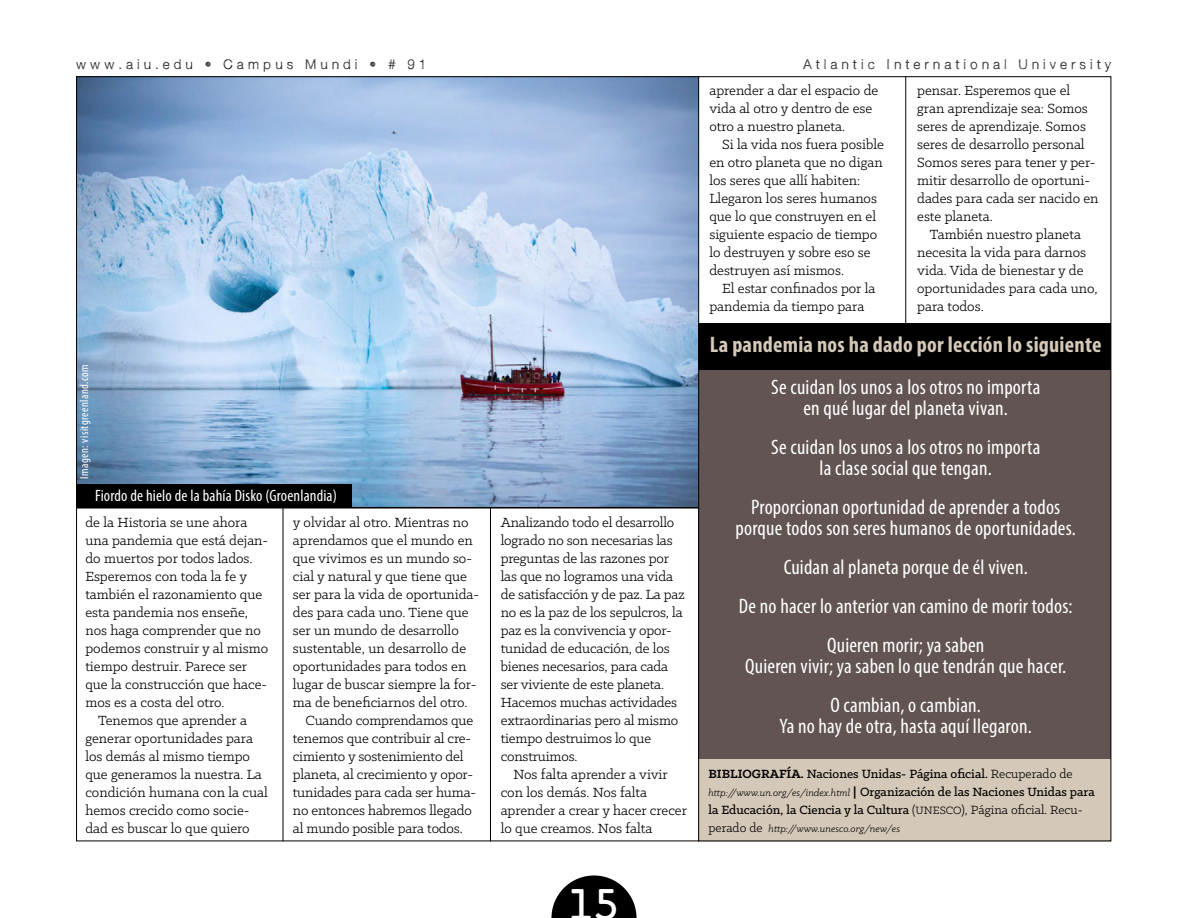
<style>
.page{position:relative;width:1188px;height:918px;background:#fff}
.page>*{position:absolute;margin:0;border:0;box-sizing:border-box;transform-origin:0 0}
.t1{font:45px "Sci Fly Sans";color:#fff}
.t2{font:700 condensed 22.5px "Myriad Pro";letter-spacing:.01em;color:#d4c8b8}
.t3{font:condensed 21px/21px "Myriad Pro";letter-spacing:.01em;color:#fff;text-align:center}
.t4{font:condensed 16.5px "Myriad Pro";letter-spacing:.01em;color:#fff}
.t5{font:15px/18px "Klinic Slab";color:#000}
.t6{font:500 13.5px/18px "Klinic Slab";color:#000}
.t7{font:300 13.5px "Sketchetik";letter-spacing:.3em;color:#000}
.t8{font:condensed 12px "Myriad Pro";letter-spacing:.04em;color:#fff}
.t9{font:italic 10.5px "Klinic Slab";color:#000}
.s1{font-weight:700}
.s2{font-weight:400}
.s3{font-weight:400;font-style:italic;font-size:10.5px}
.s4{font-weight:400;font-size:12px}
.s5{font-style:normal;font-size:13.5px}
</style>
<div class="page">
<img style="left:78px;top:78px;width:620px;height:429px">
<div style="left:699px;top:370px;width:412px;height:389px;background:#615452"></div>
<div style="left:699px;top:323px;width:412px;height:47px;background:#000"></div>
<div style="left:698px;top:759px;width:413px;height:83px;background:#d4c8b8"></div>
<svg style="left:551px;top:875px;width:86px;height:43px"></svg>
<hr style="left:490px;top:508px;width:1px;height:333px;background:#000">
<hr style="left:283px;top:507px;width:1px;height:334px;background:#000">
<hr style="left:698px;top:76px;width:1px;height:765px;background:#000">
<hr style="left:905px;top:76px;width:1px;height:250px;background:#000">
<div style="left:76px;top:484px;width:276px;height:23px;background:#000"></div>
<hr style="left:76px;top:507px;width:622px;height:2px;background:#000">
<p class="t7" style="left:76px;top:55px;width:352px">www.aiu.edu • Campus Mundi • # 91</p>
<p class="t7" style="left:803px;top:55px;width:310px">Atlantic International University</p>
<p class="t8" style="left:77px;top:479px;width:116px;rotate:-90deg">Imagen: visitgreenland.com</p>
<p class="t4" style="left:95px;top:486px;width:243px">Fiordo de hielo de la bahía Disko (Groenlandia)</p>
<p class="t5" style="left:85px;top:512px;width:184px">de la Historia se une ahora una pandemia que está dejan&shy;do muertos por todos lados.<br>Esperemos con toda la fe y también el razonamiento que esta pandemia nos enseñe, nos haga comprender que no podemos construir y al mismo tiempo destruir. Parece ser que la construcción que hace&shy;mos es a costa del otro.</p>
<p class="t5" style="left:85px;top:710px;width:184px;text-indent:13px">Tenemos que aprender a generar oportunidades para los demás al mismo tiempo que generamos la nuestra. La condición humana con la cual hemos crecido como socie&shy;dad es buscar lo que quiero</p>
<p class="t5" style="left:293px;top:512px;width:177px">y olvidar al otro. Mientras no</p>
<p class="t5" style="left:293px;top:530px;width:181px">aprendamos que el mundo en</p>
<p class="t5" style="left:293px;top:548px;width:181px">que vivimos es un mundo so-</p>
<p class="t5" style="left:293px;top:566px;width:176px">cial y natural y que tiene que</p>
<p class="t5" style="left:293px;top:584px;width:188px">ser para la vida de oportunida-</p>
<p class="t5" style="left:293px;top:602px;width:177px">des para cada uno. Tiene que</p>
<p class="t5" style="left:293px;top:620px;width:167px">ser un mundo de desarrollo</p>
<p class="t5" style="left:293px;top:638px;width:175px">sustentable, un desarrollo de</p>
<p class="t5" style="left:293px;top:656px;width:175px">oportunidades para todos en</p>
<p class="t5" style="left:293px;top:674px;width:185px">lugar de buscar siempre la for-</p>
<p class="t5" style="left:293px;top:692px;width:176px">ma de beneficiarnos del otro.</p>
<p class="t5" style="left:306px;top:710px;width:169px">Cuando comprendamos que</p>
<p class="t5" style="left:293px;top:728px;width:180px">tenemos que contribuir al cre-</p>
<p class="t5" style="left:293px;top:746px;width:172px">cimiento y sostenimiento del</p>
<p class="t5" style="left:293px;top:764px;width:182px">planeta, al crecimiento y opor-</p>
<p class="t5" style="left:293px;top:782px;width:185px">tunidades para cada ser huma-</p>
<p class="t5" style="left:293px;top:800px;width:181px">no entonces habremos llegado</p>
<p class="t5" style="left:293px;top:818px;width:171px">al mundo posible para todos.</p>
<p class="t5" style="left:501px;top:512px;width:186px">Analizando todo el desarrollo logrado no son necesarias las preguntas de las razones por las que no logramos una vida de satisfacción y de paz. La paz no es la paz de los sepulcros, la paz es la convivencia y opor&shy;tunidad de educación, de los bienes necesarios, para cada ser viviente de este planeta.<br>Hacemos muchas actividades extraordinarias pero al mismo tiempo destruimos lo que construimos.</p>
<p class="t5" style="left:501px;top:764px;width:188px;text-indent:13px">Nos falta aprender a vivir con los demás. Nos falta aprender a crear y hacer crecer lo que creamos. Nos falta</p>
<h1 class="t1" style="left:568px;top:878px;width:53px">15</h1>
<p class="t5" style="left:709px;top:81px;width:170px">aprender a dar el espacio de vida al otro y dentro de ese otro a nuestro planeta.</p>
<p class="t5" style="left:709px;top:135px;width:176px;text-indent:13px">Si la vida nos fuera posible en otro planeta que no digan los seres que allí habiten:<br>Llegaron los seres humanos que lo que construyen en el siguiente espacio de tiempo lo destruyen y sobre eso se destruyen así mismos.</p>
<p class="t5" style="left:709px;top:279px;width:167px;text-indent:13px">El estar confinados por la pandemia da tiempo para</p>
<p class="t5" style="left:917px;top:81px;width:183px">pensar. Esperemos que el gran aprendizaje sea: Somos seres de aprendizaje. Somos seres de desarrollo personal<br>Somos seres para tener y per&shy;mitir desarrollo de oportuni&shy;dades para cada ser nacido en este planeta.</p>
<p class="t5" style="left:917px;top:225px;width:182px;text-indent:13px">También nuestro planeta necesita la vida para darnos vida. Vida de bienestar y de oportunidades para cada uno, para todos.</p>
<h2 class="t2" style="left:710px;top:331px;width:393px">La pandemia nos ha dado por lección lo siguiente</h2>
<h3 class="t3" style="left:771px;top:377px;width:271px">Se cuidan los unos a los otros no importa en qué lugar del planeta vivan.</h3>
<h3 class="t3" style="left:771px;top:437px;width:271px">Se cuidan los unos a los otros no importa la clase social que tengan.</h3>
<h3 class="t3" style="left:736px;top:497px;width:342px">Proporcionan oportunidad de aprender a todos porque todos son seres humanos de oportunidades.</h3>
<h3 class="t3" style="left:739px;top:548px;width:335px;line-height:39px">Cuidan al planeta porque de él viven.<br>De no hacer lo anterior van camino de morir todos:<br>Quieren morir; ya saben</h3>
<h3 class="t3" style="left:745px;top:647px;width:323px;line-height:39px">Quieren vivir; ya saben lo que tendrán que hacer.<br>O cambian, o cambian.</h3>
<h3 class="t3" style="left:780px;top:716px;width:254px">Ya no hay de otra, hasta aquí llegaron.</h3>
<p class="t6" style="left:709px;top:765px;width:388px"><span class="s1">BIBLIOGRAFÍA.</span> Naciones Unidas- Página oficial. <span class="s2">Recuperado de </span><span class="s3">http://www.un.org/es/index.html</span> <span class="s1">|</span> Organización de las Naciones Unidas para la Educación, la Ciencia y la Cultura <span class="s2">(</span><span class="s4">UNESCO</span><span class="s2">), Página oficial. Recu-</span></p>
<p class="t9" style="left:709px;top:822px;width:193px"><span class="s5">perado de</span> http://www.unesco.org/new/es</p>
</div>
